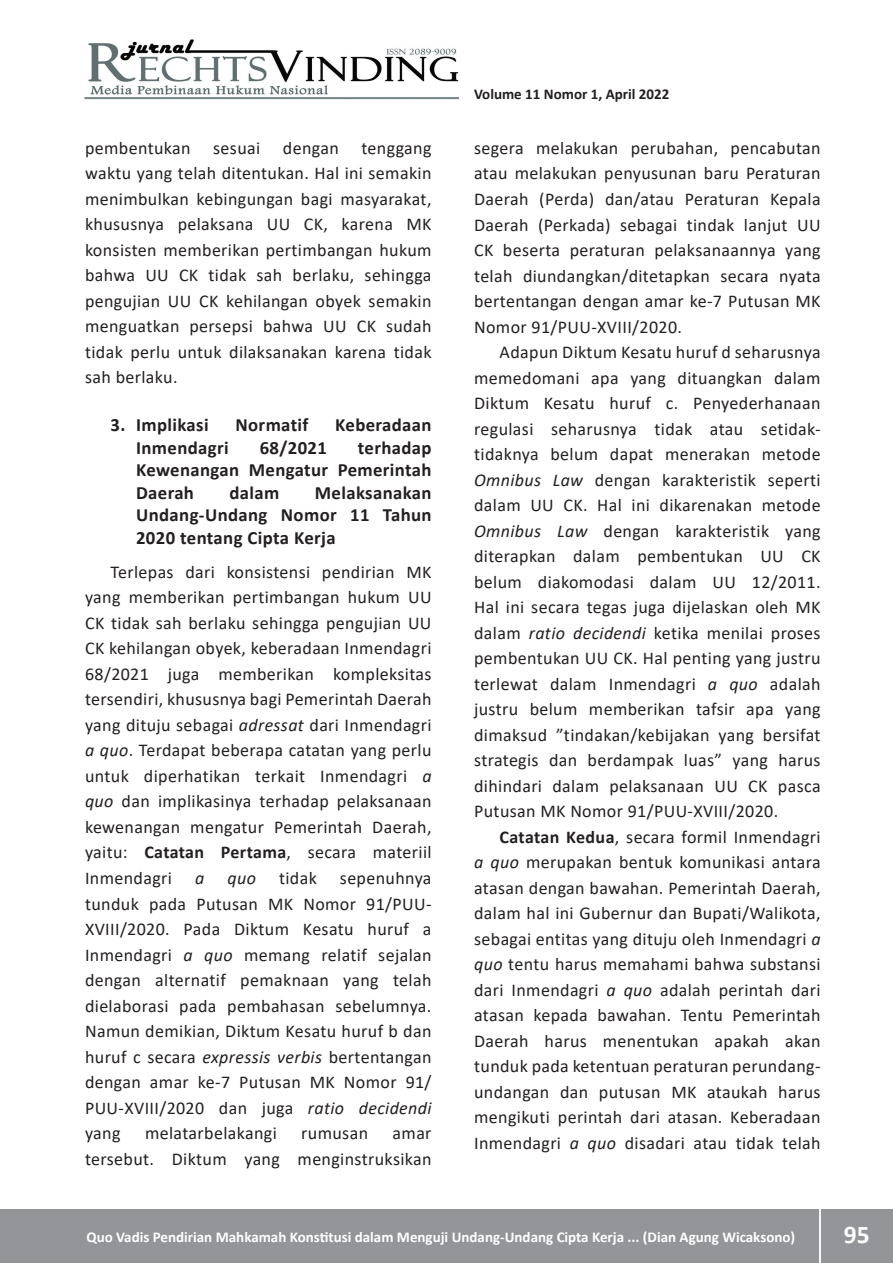
<style>
.page{position:relative;width:893px;height:1263px;background:#fff}
.page>*{position:absolute;margin:0;border:0;box-sizing:border-box;transform-origin:0 0}
.t1{font:700 25.5px "Calibri";color:#fff}
.t2{font:700 18.75px/22.5px "Calibri";letter-spacing:.02em;color:#231f20;text-align:justify}
.t3{font:18px/25.5px "Calibri";letter-spacing:.02em;color:#231f20;text-align:justify}
.t4{font:italic 18px "Calibri";color:#231f20}
.t5{font:700 15px "Calibri";color:#fff}
.t6{font:700 15px "Calibri";color:#231f20}
.s1{font-style:italic}
.s2{font-weight:700}
</style>
<div class="page">
<div style="left:0;top:1209px;width:893px;height:54px;background:#939598"></div>
<hr style="left:819px;top:1206px;width:2px;height:57px;background:#fff">
<img style="left:85px;top:39px;width:375px;height:60px">
<p class="t3" style="left:85px;top:135px;width:107px">pembentukan</p>
<p class="t3" style="left:213px;top:135px;width:49px">sesuai</p>
<p class="t3" style="left:283px;top:135px;width:57px">dengan</p>
<p class="t3" style="left:85px;top:135px;width:348px;text-indent:276px">tenggang waktu yang telah ditentukan. Hal ini semakin menimbulkan kebingungan bagi masyarakat, khususnya pelaksana UU CK, karena MK konsisten memberikan pertimbangan hukum bahwa UU CK tidak sah berlaku, sehingga pengujian UU CK kehilangan obyek semakin menguatkan persepsi bahwa UU CK sudah tidak perlu untuk dilaksanakan karena tidak sah berlaku.</p>
<p class="t2" style="left:111px;top:414px;width:100px">3. Implikasi</p>
<p class="t2" style="left:235px;top:414px;width:75px">Normatif</p>
<p class="t2" style="left:335px;top:414px;width:98px">Keberadaan</p>
<p class="t2" style="left:136px;top:436px;width:94px">Inmendagri</p>
<p class="t2" style="left:260px;top:436px;width:69px">68/2021</p>
<p class="t2" style="left:136px;top:436px;width:297px;text-indent:222px">terhadap Kewenangan Mengatur Pemerintah Daerah</p>
<p class="t2" style="left:136px;top:481px;width:297px;text-indent:179px">Melaksanakan Undang-Undang Nomor 11 Tahun 2020 tentang Cipta Kerja</p>
<p class="t3" style="left:85px;top:559px;width:348px;text-indent:26px">Terlepas dari konsistensi pendirian MK yang memberikan pertimbangan hukum UU CK tidak sah berlaku sehingga pengujian UU CK kehilangan obyek, keberadaan Inmendagri 68/2021 juga memberikan kompleksitas tersendiri, khususnya bagi Pemerintah Daerah yang dituju sebagai <span class="s1">adressat</span> dari Inmendagri <span class="s1">a quo</span>. Terdapat beberapa catatan yang perlu untuk diperhatikan terkait Inmendagri <span class="s1">a quo</span> dan implikasinya terhadap pelaksanaan kewenangan mengatur Pemerintah Daerah, yaitu: <span class="s2">Catatan Pertama</span>, secara materiil Inmendagri</p>
<p class="t2" style="left:229px;top:481px;width:51px">dalam</p>
<p class="t3" style="left:85px;top:865px;width:348px;text-indent:255px">sepenuhnya tunduk pada Putusan MK Nomor 91/PUU-XVIII/2020. Pada Diktum Kesatu huruf a Inmendagri <span class="s1">a quo</span> memang relatif sejalan dengan alternatif pemaknaan yang telah dielaborasi pada pembahasan sebelumnya.<br>Namun demikian, Diktum Kesatu huruf b dan huruf c secara <span class="s1">expressis verbis</span> bertentangan dengan amar ke-7 Putusan MK Nomor 91/ PUU-XVIII/2020 dan juga <span class="s1">ratio decidendi </span>yang</p>
<p class="t4" style="left:195px;top:865px;width:11px">a</p>
<p class="t4" style="left:227px;top:865px;width:30px">quo</p>
<p class="t3" style="left:279px;top:865px;width:39px">tidak</p>
<p class="t3" style="left:145px;top:1120px;width:133px">melatarbelakangi</p>
<p class="t3" style="left:301px;top:1120px;width:68px">rumusan</p>
<p class="t3" style="left:85px;top:1120px;width:348px;text-align:right">amar<br>tersebut. Diktum yang menginstruksikan</p>
<p class="t6" style="left:474px;top:84px;width:197px">Volume 11 Nomor 1, April 2022</p>
<p class="t3" style="left:474px;top:135px;width:348px">segera melakukan perubahan, pencabutan atau melakukan penyusunan baru Peraturan Daerah (Perda) dan/atau Peraturan Kepala Daerah (Perkada) sebagai tindak lanjut UU CK beserta peraturan pelaksanaannya yang telah diundangkan/ditetapkan secara nyata bertentangan dengan amar ke-7 Putusan MK Nomor 91/PUU-XVIII/2020.</p>
<p class="t3" style="left:474px;top:339px;width:348px;text-indent:26px">Adapun Diktum Kesatu huruf d seharusnya memedomani apa yang dituangkan dalam Diktum Kesatu huruf c. Penyederhanaan regulasi seharusnya tidak atau setidak&shy;tidaknya belum dapat menerakan metode <span class="s1">Omnibus Law</span> dengan karakteristik seperti dalam UU CK. Hal ini dikarenakan metode <span class="s1">Omnibus Law</span> dengan karakteristik yang diterapkan dalam pembentukan UU CK belum diakomodasi dalam UU 12/2011.<br>Hal ini secara tegas juga dijelaskan oleh MK dalam <span class="s1">ratio decidendi</span> ketika menilai proses pembentukan UU CK. Hal penting yang justru terlewat dalam Inmendagri <span class="s1">a quo</span> adalah justru belum memberikan tafsir apa yang dimaksud ”tindakan/kebijakan yang bersifat strategis dan berdampak luas” yang harus dihindari dalam pelaksanaan UU CK pasca Putusan MK Nomor 91/PUU-XVIII/2020.</p>
<p class="t3" style="left:474px;top:823px;width:348px;text-indent:26px"><span class="s2">Catatan Kedua</span>, secara formil Inmendagri <span class="s1">a quo</span> merupakan bentuk komunikasi antara atasan dengan bawahan. Pemerintah Daerah, dalam hal ini Gubernur dan Bupati/Walikota, sebagai entitas yang dituju oleh Inmendagri <span class="s1">a quo</span> tentu harus memahami bahwa substansi dari Inmendagri <span class="s1">a quo</span> adalah perintah dari atasan kepada bawahan. Tentu Pemerintah Daerah harus menentukan apakah akan tunduk pada ketentuan peraturan perundang&shy;undangan dan putusan MK ataukah harus mengikuti perintah dari atasan. Keberadaan Inmendagri <span class="s1">a quo</span> disadari atau tidak telah</p>
<p class="t5" style="left:86px;top:1227px;width:710px">Quo Vadis Pendirian Mahkamah Konstitusi dalam Menguji Undang-Undang Cipta Kerja ... (Dian Agung Wicaksono)</p>
<h1 class="t1" style="left:844px;top:1216px;width:27px">95</h1>
</div>
